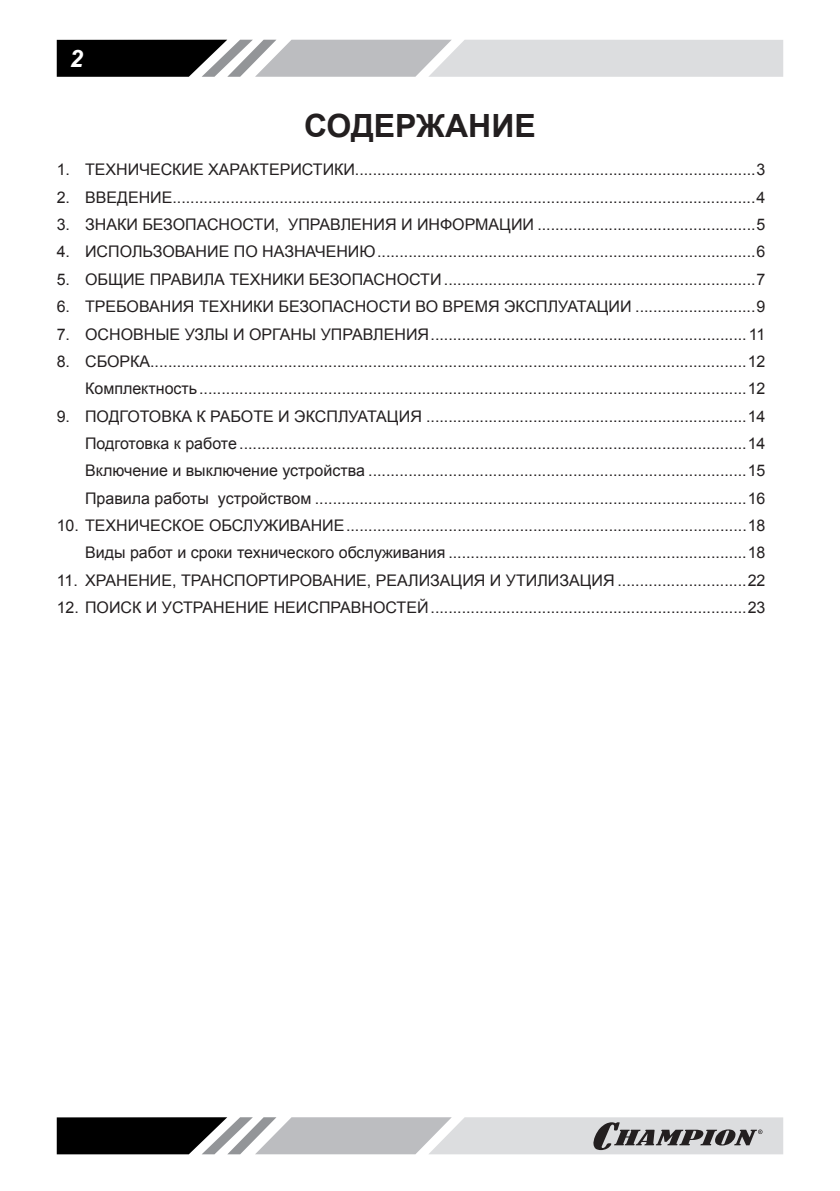
<style>
.page{position:relative;width:840px;height:1191px;background:#fff}
.page>*{position:absolute;margin:0;border:0;box-sizing:border-box;transform-origin:0 0}
.t1{font:700 32px "Arial";color:#231f20}
.t2{font:italic 700 24px "Arial";color:#fff}
.Content{font:16px "Arial";color:#231f20}
</style>
<div class="page">
<svg style="left:57px;top:40px;width:725px;height:37px"></svg>
<svg style="left:57px;top:1117px;width:725px;height:37px"></svg>
<h2 class="t2" style="left:70px;top:42px;width:15px">2</h2>
<p class="t1" style="left:304px;top:104px;width:233px">СОДЕРЖАНИЕ</p>
<p class="Content" style="left:57px;top:159px;width:709px">1. ТЕХНИЧЕСКИЕ ХАРАКТЕРИСТИКИ..........................................................................................3</p>
<p class="Content" style="left:57px;top:187px;width:709px">2. ВВЕДЕНИЕ...................................................................................................................................4</p>
<p class="Content" style="left:57px;top:214px;width:709px">3. ЗНАКИ БЕЗОПАСНОСТИ, УПРАВЛЕНИЯ И ИНФОРМАЦИИ .................................................5</p>
<p class="Content" style="left:57px;top:241px;width:709px">4. ИСПОЛЬЗОВАНИЕ ПО НАЗНАЧЕНИЮ.....................................................................................6</p>
<p class="Content" style="left:57px;top:269px;width:709px">5. ОБЩИЕ ПРАВИЛА ТЕХНИКИ БЕЗОПАСНОСТИ ......................................................................7</p>
<p class="Content" style="left:57px;top:296px;width:709px">6. ТРЕБОВАНИЯ ТЕХНИКИ БЕЗОПАСНОСТИ ВО ВРЕМЯ ЭКСПЛУАТАЦИИ ...........................9</p>
<p class="Content" style="left:57px;top:323px;width:709px">7. ОСНОВНЫЕ УЗЛЫ И ОРГАНЫ УПРАВЛЕНИЯ.......................................................................11</p>
<p class="Content" style="left:57px;top:351px;width:709px">8. СБОРКА......................................................................................................................................12</p>
<p class="Content" style="left:85px;top:378px;width:681px">Комплектность...........................................................................................................................12</p>
<p class="Content" style="left:57px;top:405px;width:709px">9. ПОДГОТОВКА К РАБОТЕ И ЭКСПЛУАТАЦИЯ ........................................................................14</p>
<p class="Content" style="left:85px;top:433px;width:681px">Подготовка к работе ..................................................................................................................14</p>
<p class="Content" style="left:85px;top:460px;width:681px">Включение и выключение устройства .....................................................................................15</p>
<p class="Content" style="left:85px;top:487px;width:681px">Правила работы устройством .................................................................................................16</p>
<p class="Content" style="left:57px;top:515px;width:709px">10. ТЕХНИЧЕСКОЕ ОБСЛУЖИВАНИЕ..........................................................................................18</p>
<p class="Content" style="left:85px;top:542px;width:681px">Виды работ и сроки технического обслуживания ...................................................................18</p>
<p class="Content" style="left:57px;top:569px;width:709px">11. ХРАНЕНИЕ, ТРАНСПОРТИРОВАНИЕ, РЕАЛИЗАЦИЯ И УТИЛИЗАЦИЯ .............................22</p>
<p class="Content" style="left:57px;top:597px;width:709px">12. ПОИСК И УСТРАНЕНИЕ НЕИСПРАВНОСТЕЙ.......................................................................23</p>
</div>
